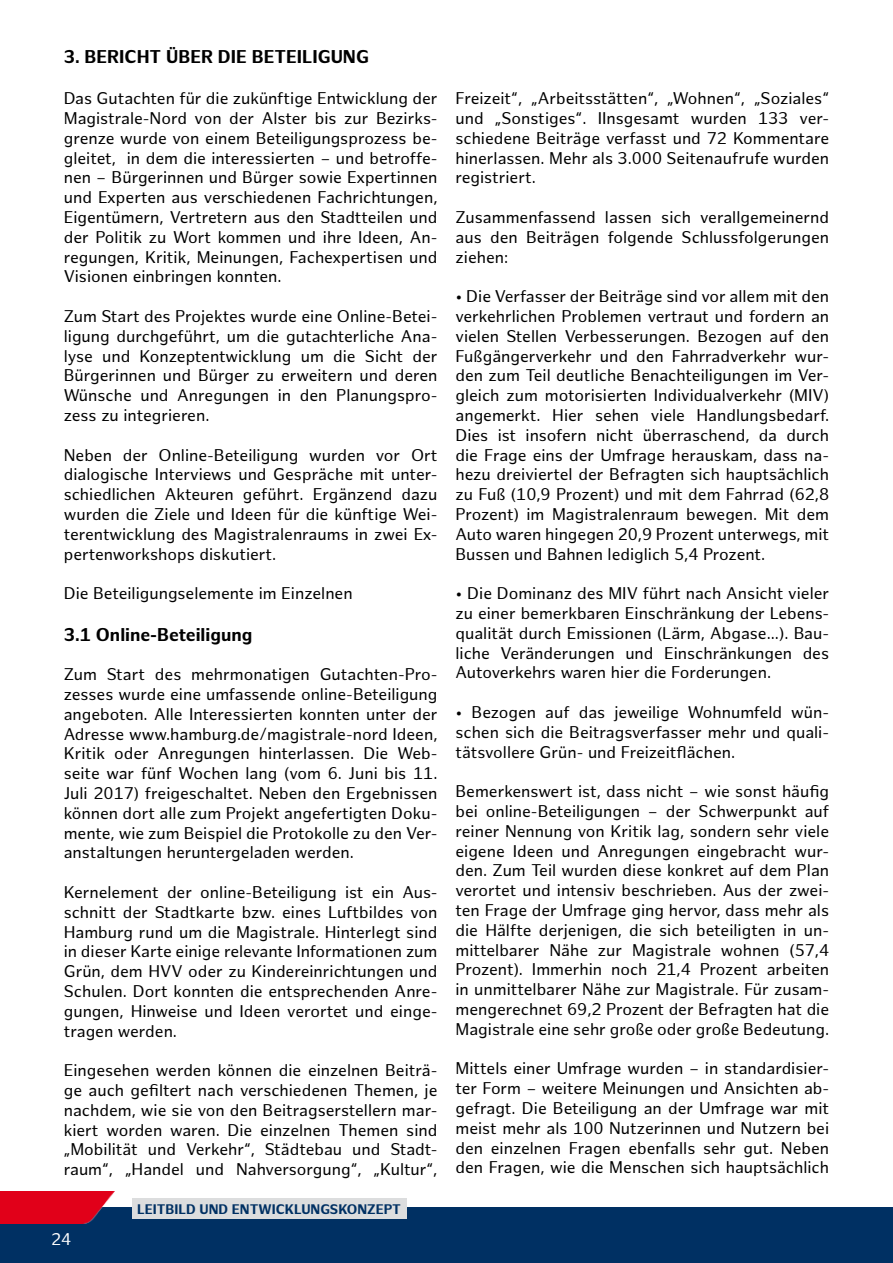
<style>
.page{position:relative;width:893px;height:1263px;background:#fff}
.page>*{position:absolute;margin:0;border:0;box-sizing:border-box;transform-origin:0 0}
.t1{font:700 18px "Hamburg Sans";color:#000}
.t2{font:16.5px/19.8px "Hamburg Sans";color:#000;text-align:justify}
.t3{font:16.5px "Hamburg Sans";color:#fff}
.t4{font:700 13.5px "Hamburg Sans";color:#003063}
</style>
<div class="page">
<div style="left:0;top:1208px;width:893px;height:55px;background:#003063"></div>
<img style="left:0;top:1191px;width:115px;height:33px">
<div style="left:132px;top:1198px;width:275px;height:20px;background:#dcddde"></div>
<p class="t1" style="left:64px;top:46px;width:307px">3. BERICHT ÜBER DIE BETEILIGUNG</p>
<p class="t2" style="left:64px;top:89px;width:375px">Das Gutachten für die zukünftige Entwicklung der Magistrale-Nord von der Alster bis zur Bezirks&shy;grenze wurde von einem Beteiligungsprozess be&shy;gleitet, in dem die interessierten – und betroffe&shy;nen – Bürgerinnen und Bürger sowie Expertinnen und Experten aus verschiedenen Fachrichtungen, Eigentümern, Vertretern aus den Stadtteilen und der Politik zu Wort kommen und ihre Ideen, An&shy;regungen, Kritik, Meinungen, Fachexpertisen und Visionen einbringen konnten.</p>
<p class="t2" style="left:64px;top:307px;width:375px">Zum Start des Projektes wurde eine Online-Betei&shy;ligung durchgeführt, um die gutachterliche Ana&shy;lyse und Konzeptentwicklung um die Sicht der Bürgerinnen und Bürger zu erweitern und deren Wünsche und Anregungen in den Planungspro&shy;zess zu integrieren.</p>
<p class="t2" style="left:64px;top:445px;width:375px">Neben der Online-Beteiligung wurden vor Ort dialogische Interviews und Gespräche mit unter&shy;schiedlichen Akteuren geführt. Ergänzend dazu wurden die Ziele und Ideen für die künftige Wei&shy;terentwicklung des Magistralenraums in zwei Ex&shy;pertenworkshops diskutiert.</p>
<p class="t2" style="left:64px;top:584px;width:290px">Die Beteiligungselemente im Einzelnen</p>
<p class="t1" style="left:64px;top:624px;width:190px">3.1 Online-Beteiligung</p>
<p class="t2" style="left:64px;top:665px;width:375px">Zum Start des mehrmonatigen Gutachten-Pro&shy;zesses wurde eine umfassende online-Beteiligung angeboten. Alle Interessierten konnten unter der Adresse www.hamburg.de/magistrale-nord Ideen, Kritik oder Anregungen hinterlassen. Die Web&shy;seite war fünf Wochen lang (vom 6. Juni bis 11.<br>Juli 2017) freigeschaltet. Neben den Ergebnissen können dort alle zum Projekt angefertigten Doku&shy;mente, wie zum Beispiel die Protokolle zu den Ver&shy;anstaltungen heruntergeladen werden.</p>
<p class="t2" style="left:64px;top:883px;width:375px">Kernelement der online-Beteiligung ist ein Aus&shy;schnitt der Stadtkarte bzw. eines Luftbildes von Hamburg rund um die Magistrale. Hinterlegt sind in dieser Karte einige relevante Informationen zum Grün, dem HVV oder zu Kindereinrichtungen und Schulen. Dort konnten die entsprechenden Anre&shy;gungen, Hinweise und Ideen verortet und einge&shy;tragen werden.</p>
<p class="t2" style="left:64px;top:1061px;width:375px">Eingesehen werden können die einzelnen Beiträ&shy;ge auch gefiltert nach verschiedenen Themen, je nachdem, wie sie von den Beitragserstellern mar&shy;kiert worden waren. Die einzelnen Themen sind „Mobilität und Verkehr“, Städtebau und Stadt&shy;raum“, „Handel und Nahversorgung“, „Kultur“,</p>
<p class="t3" style="left:51px;top:1230px;width:22px">24</p>
<p class="t4" style="left:137px;top:1201px;width:265px">LEITBILD UND ENTWICKLUNGSKONZEPT</p>
<p class="t2" style="left:455px;top:89px;width:375px">Freizeit“, „Arbeitsstätten“, „Wohnen“, „Soziales“ und „Sonstiges“. IInsgesamt wurden 133 ver&shy;schiedene Beiträge verfasst und 72 Kommentare hinerlassen. Mehr als 3.000 Seitenaufrufe wurden registriert.</p>
<p class="t2" style="left:455px;top:208px;width:375px">Zusammenfassend lassen sich verallgemeinernd aus den Beiträgen folgende Schlussfolgerungen ziehen:</p>
<p class="t2" style="left:455px;top:287px;width:375px">• Die Verfasser der Beiträge sind vor allem mit den verkehrlichen Problemen vertraut und fordern an vielen Stellen Verbesserungen. Bezogen auf den Fußgängerverkehr und den Fahrradverkehr wur&shy;den zum Teil deutliche Benachteiligungen im Ver&shy;gleich zum motorisierten Individualverkehr (MIV) angemerkt. Hier sehen viele Handlungsbedarf.<br>Dies ist insofern nicht überraschend, da durch die Frage eins der Umfrage herauskam, dass na&shy;hezu dreiviertel der Befragten sich hauptsächlich zu Fuß (10,9 Prozent) und mit dem Fahrrad (62,8<br>Prozent) im Magistralenraum bewegen. Mit dem Auto waren hingegen 20,9 Prozent unterwegs, mit Bussen und Bahnen lediglich 5,4 Prozent.</p>
<p class="t2" style="left:455px;top:584px;width:375px">• Die Dominanz des MIV führt nach Ansicht vieler zu einer bemerkbaren Einschränkung der Lebens&shy;qualität durch Emissionen (Lärm, Abgase...). Bau&shy;liche Veränderungen und Einschränkungen des Autoverkehrs waren hier die Forderungen.</p>
<p class="t2" style="left:455px;top:703px;width:375px">• Bezogen auf das jeweilige Wohnumfeld wün&shy;schen sich die Beitragsverfasser mehr und quali&shy;tätsvollere Grün- und Freizeitflächen.</p>
<p class="t2" style="left:455px;top:782px;width:375px">Bemerkenswert ist, dass nicht – wie sonst häufig bei online-Beteiligungen – der Schwerpunkt auf reiner Nennung von Kritik lag, sondern sehr viele eigene Ideen und Anregungen eingebracht wur&shy;den. Zum Teil wurden diese konkret auf dem Plan verortet und intensiv beschrieben. Aus der zwei&shy;ten Frage der Umfrage ging hervor, dass mehr als die Hälfte derjenigen, die sich beteiligten in un&shy;mittelbarer Nähe zur Magistrale wohnen (57,4<br>Prozent). Immerhin noch 21,4 Prozent arbeiten in unmittelbarer Nähe zur Magistrale. Für zusam&shy;mengerechnet 69,2 Prozent der Befragten hat die Magistrale eine sehr große oder große Bedeutung.</p>
<p class="t2" style="left:455px;top:1059px;width:375px">Mittels einer Umfrage wurden – in standardisier&shy;ter Form – weitere Meinungen und Ansichten ab&shy;gefragt. Die Beteiligung an der Umfrage war mit meist mehr als 100 Nutzerinnen und Nutzern bei den einzelnen Fragen ebenfalls sehr gut. Neben den Fragen, wie die Menschen sich hauptsächlich</p>
</div>
